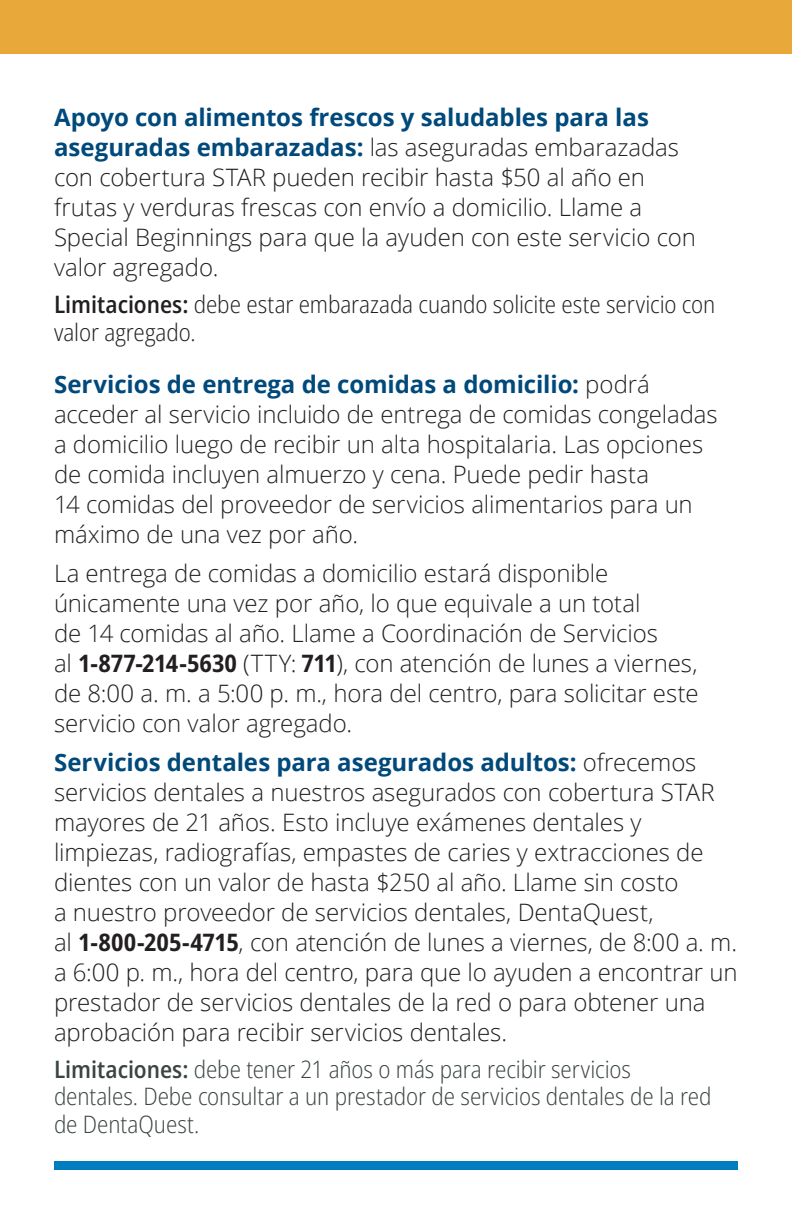
<style>
.page{position:relative;width:792px;height:1224px;background:#fff}
.page>*{position:absolute;margin:0;border:0;box-sizing:border-box;transform-origin:0 0}
.body___nested{font:300 24px/30px "Open Sans";letter-spacing:-.005em;color:#231f20}
.body_start_here__P{font:300 24px/30px "Open Sans";letter-spacing:-.005em;color:#231f20}
.body___nested_limitations{font:300 semi-condensed 24px/27.6px "Open Sans";letter-spacing:-.005em;color:#3b4543}
.body___nested__limitations{font:300 semi-condensed 24px/27.6px "Open Sans";letter-spacing:-.005em;color:#231f20}
.s1{font-weight:700;color:#00497b}
.s2{font-weight:600}
.s3{font-weight:700;font-stretch:semi-condensed}
</style>
<div class="page">
<div style="left:54px;top:1161px;width:684px;height:9px;background:#007cbf"></div>
<div style="left:0;top:0;width:792px;height:54px;background:#e9a93a"></div>
<p class="body___nested" style="left:54px;top:102px;width:643px"><span class="s1">Apoyo con alimentos frescos y saludables para las aseguradas embarazadas:</span> las aseguradas embarazadas con cobertura STAR pueden recibir hasta $50 al año en frutas y verduras frescas con envío a domicilio. Llame a Special Beginnings para que la ayuden con este servicio con valor agregado.</p>
<p class="body___nested__limitations" style="left:54px;top:290px;width:663px"><span class="s2">Limitaciones:</span> debe estar embarazada cuando solicite este servicio con valor agregado.</p>
<p class="body___nested" style="left:54px;top:369px;width:665px"><span class="s1">Servicios de entrega de comidas a domicilio:</span> podrá acceder al servicio incluido de entrega de comidas congeladas a domicilio luego de recibir un alta hospitalaria. Las opciones de comida incluyen almuerzo y cena. Puede pedir hasta<br>14 comidas del proveedor de servicios alimentarios para un máximo de una vez por año.</p>
<p class="body_start_here__P" style="left:54px;top:558px;width:646px">La entrega de comidas a domicilio estará disponible únicamente una vez por año, lo que equivale a un total<br>de 14 comidas al año. Llame a Coordinación de Servicios<br>al <span class="s3">1-877-214-5630</span> (TTY: <span class="s3">711</span>), con atención de lunes a viernes, de 8:00 a. m. a 5:00 p. m., hora del centro, para solicitar este servicio con valor agregado.</p>
<p class="body___nested" style="left:54px;top:747px;width:685px"><span class="s1">Servicios dentales para asegurados adultos:</span> ofrecemos servicios dentales a nuestros asegurados con cobertura STAR mayores de 21 años. Esto incluye exámenes dentales y limpiezas, radiografías, empastes de caries y extracciones de dientes con un valor de hasta $250 al año. Llame sin costo<br>a nuestro proveedor de servicios dentales, DentaQuest,<br>al <span class="s3">1‑800‑205‑4715</span>, con atención de lunes a viernes, de 8:00 a. m. a 6:00 p. m., hora del centro, para que lo ayuden a encontrar un prestador de servicios dentales de la red o para obtener una aprobación para recibir servicios dentales.</p>
<p class="body___nested_limitations" style="left:54px;top:1055px;width:659px"><span class="s2">Limitaciones:</span> debe tener 21 años o más para recibir servicios dentales. Debe consultar a un prestador de servicios dentales de la red de DentaQuest.</p>
</div>
